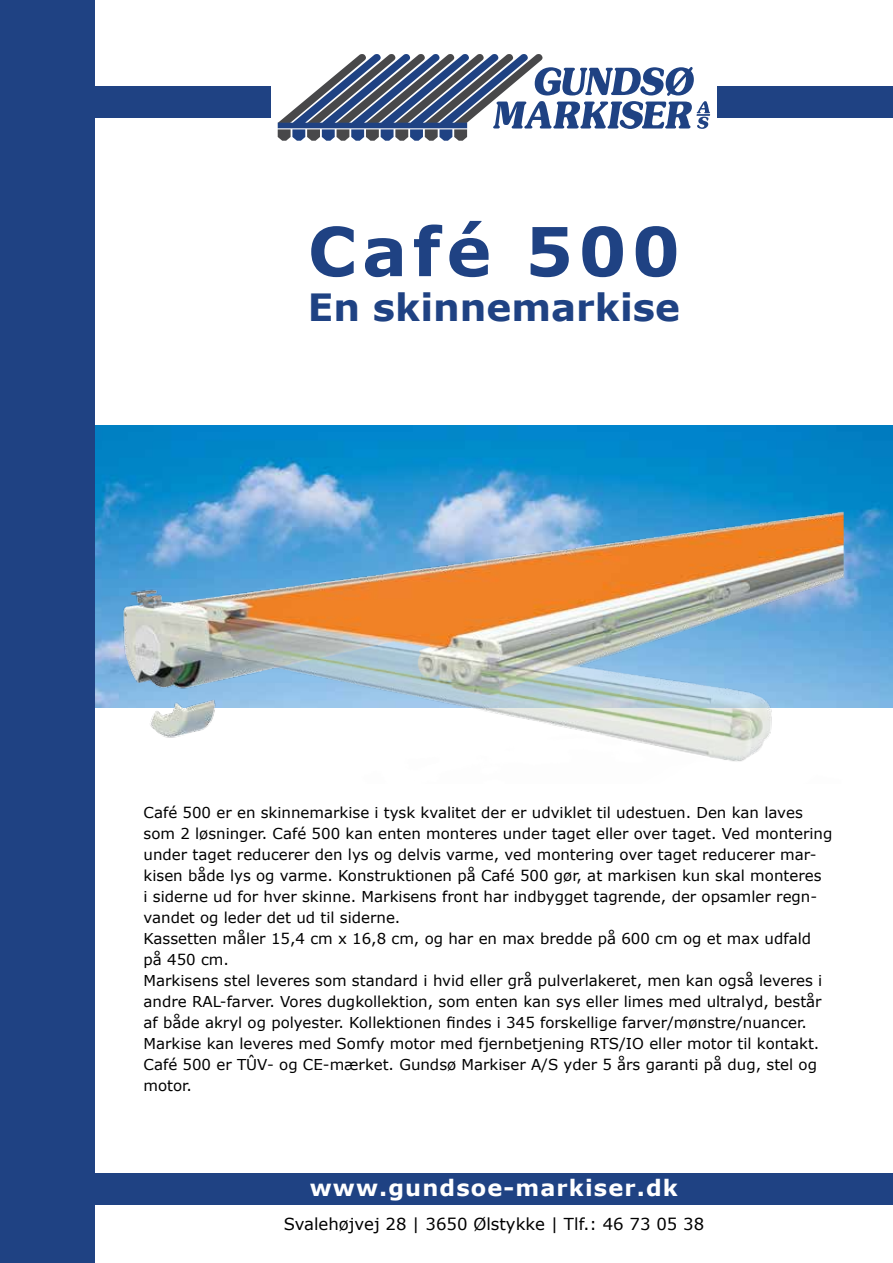
<style>
.page{position:relative;width:893px;height:1263px;background:#fff}
.page>*{position:absolute;margin:0;border:0;box-sizing:border-box;transform-origin:0 0}
.t1{font:700 67.5px "Verdana";letter-spacing:.08em;color:#1f4283}
.t2{font:700 37.5px "Verdana";color:#1f4283}
.t3{font:700 22.5px "Verdana";letter-spacing:.05em;color:#fff}
.t4{font:16.5px "Verdana";color:#000}
.t5{font:15px/21px "Verdana";color:#000}
</style>
<div class="page">
<div style="left:5px;top:86px;width:888px;height:32px;background:#1f4283"></div>
<div style="left:83px;top:1173px;width:810px;height:32px;background:#1f4283"></div>
<img style="left:95px;top:425px;width:798px;height:283px">
<div style="left:0;top:0;width:95px;height:1263px;background:#1f4283"></div>
<div style="left:271px;top:53px;width:446px;height:89px;background:#fff"></div>
<svg style="left:278px;top:54px;width:432px;height:87px"></svg>
<img style="left:103px;top:496px;width:741px;height:266px">
<h1 class="t1" style="left:308px;top:204px;width:374px">Café 500</h1>
<h2 class="t2" style="left:308px;top:281px;width:374px">En skinnemarkise</h2>
<p class="t5" style="left:144px;top:802px;width:690px">Café 500 er en skinnemarkise i tysk kvalitet der er udviklet til udestuen. Den kan laves som 2 løsninger. Café 500 kan enten monteres under taget eller over taget. Ved montering under taget reducerer den lys og delvis varme, ved montering over taget reducerer mar&shy;kisen både lys og varme. Konstruktionen på Café 500 gør, at markisen kun skal monteres<br>i siderne ud for hver skinne. Markisens front har indbygget tagrende, der opsamler regn&shy;vandet og leder det ud til siderne.<br>Kassetten måler 15,4 cm x 16,8 cm, og har en max bredde på 600 cm og et max udfald på 450 cm.<br>Markisens stel leveres som standard i hvid eller grå pulverlakeret, men kan også leveres i andre RAL-farver. Vores dugkollektion, som enten kan sys eller limes med ultralyd, består af både akryl og polyester. Kollektionen findes i 345 forskellige farver/mønstre/nuancer.<br>Markise kan leveres med Somfy motor med fjernbetjening RTS/IO eller motor til kontakt.<br>Café 500 er TÛV- og CE-mærket. Gundsø Markiser A/S yder 5 års garanti på dug, stel og motor.</p>
<h3 class="t3" style="left:310px;top:1172px;width:370px">www.gundsoe-markiser.dk</h3>
<p class="t4" style="left:284px;top:1212px;width:422px">Svalehøjvej 28 | 3650 Ølstykke | Tlf.: 46 73 05 38</p>
</div>
